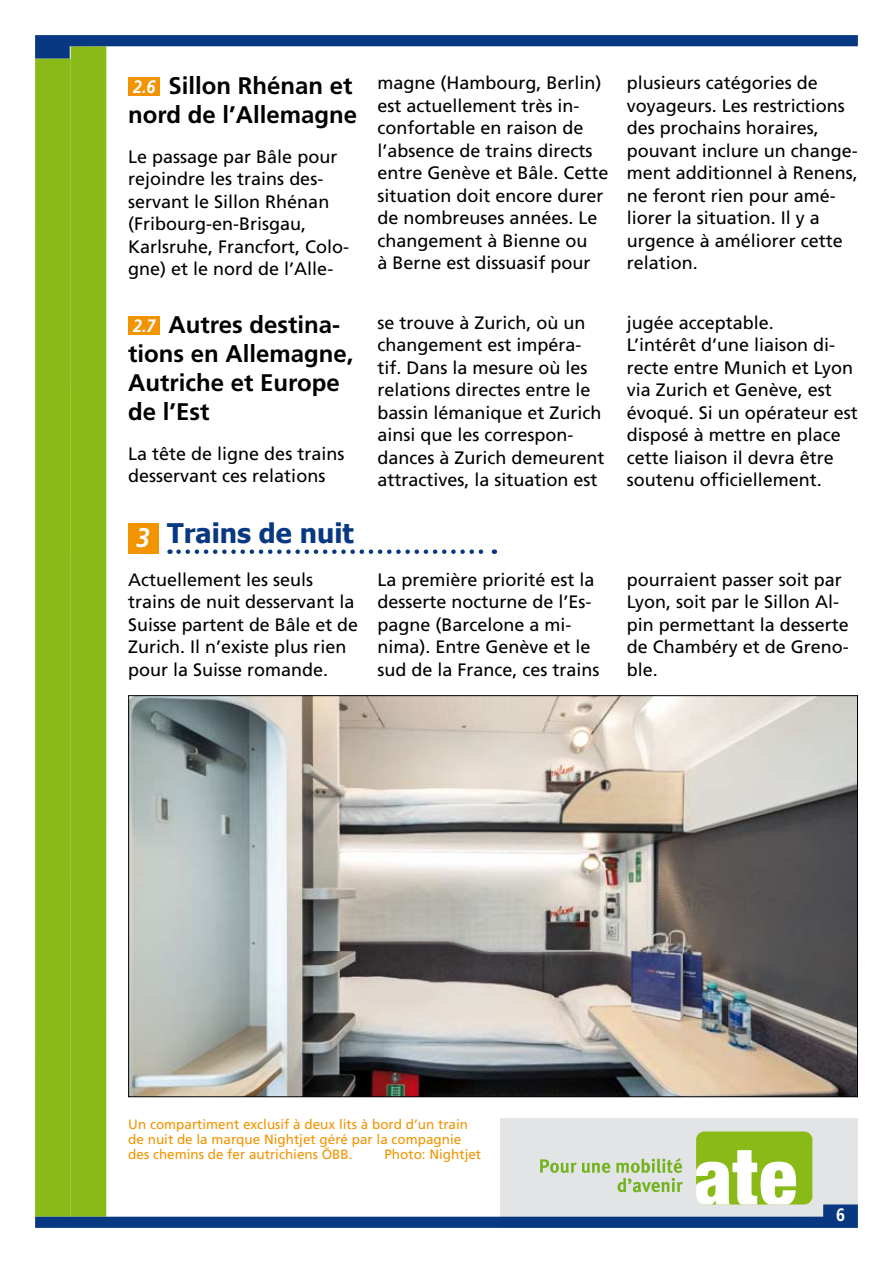
<style>
.page{position:relative;width:893px;height:1263px;background:#fff}
.page>*{position:absolute;margin:0;border:0;box-sizing:border-box;transform-origin:0 0}
.t1{font:700 27px "Tahoma";color:#083881}
.t2{font:700 24px/28.8px "Frutiger";color:#000;text-align:right}
.t3{font:18px/22.5px "Frutiger";color:#000}
.t4{font:italic 700 18px "Frutiger";color:#fff;scale:.9 1}
.t5{font:700 18px "Frutiger";color:#fff;scale:.9 1}
.t6{font:13.5px/15px "Frutiger";color:#f29400}
.s1{font-family:"Frutiger";font-style:italic;color:#fff}
</style>
<div class="page">
<div style="left:35px;top:58px;width:36px;height:1158px;background:#89ba17"></div>
<div style="left:71px;top:46px;width:35px;height:1170px;background:#89ba17"></div>
<svg style="left:35px;top:35px;width:823px;height:24px"></svg>
<div style="left:501px;top:1118px;width:357px;height:110px;background:#e3e4e5"></div>
<div style="left:696px;top:1131px;width:116px;height:73px;background:#89ba17;border-radius:8px"></div>
<svg style="left:35px;top:1150px;width:823px;height:78px"></svg>
<div style="left:128px;top:77px;width:31px;height:18px;background:#f29400"></div>
<div style="left:128px;top:316px;width:31px;height:19px;background:#f29400"></div>
<svg style="left:179px;top:549px;width:316px;height:5px"></svg>
<div style="left:128px;top:523px;width:31px;height:30px;background:#f29400"></div>
<img style="left:130px;top:697px;width:726px;height:398px">
<h2 class="t2" style="left:128px;top:71px;width:230px">Sillon Rhénan et nord de l’Allemagne</h2>
<p class="t3" style="left:128px;top:145px;width:223px">Le passage par Bâle pour rejoindre les trains des&shy;servant le Sillon Rhénan (Fribourg-en-Brisgau,<br>Karlsruhe, Francfort, Colo&shy;gne) et le nord de l’Alle-</p>
<p class="t4" style="left:133px;top:76px;width:27px">2.6</p>
<p class="t3" style="left:377px;top:72px;width:233px">magne (Hambourg, Berlin) est actuellement très in&shy;confortable en raison de l’absence de trains directs entre Genève et Bâle. Cette situation doit encore durer de nombreuses années. Le changement à Bienne ou<br>à Berne est dissuasif pour</p>
<p class="t3" style="left:627px;top:72px;width:233px">plusieurs catégories de voyageurs. Les restrictions des prochains horaires, pouvant inclure un change&shy;ment additionnel à Renens, ne feront rien pour amé&shy;liorer la situation. Il y a urgence à améliorer cette relation.</p>
<h2 class="t2" style="left:128px;top:310px;width:227px;text-align:left;text-indent:40px">Autres destina&shy;tions en Allemagne,<br>Autriche et Europe de l’Est</h2>
<p class="t3" style="left:128px;top:442px;width:218px">La tête de ligne des trains desservant ces relations</p>
<p class="t4" style="left:133px;top:315px;width:27px">2.7</p>
<p class="t3" style="left:377px;top:311px;width:229px">se trouve à Zurich, où un changement est impéra&shy;tif. Dans la mesure où les relations directes entre le bassin lémanique et Zurich ainsi que les correspon&shy;dances à Zurich demeurent attractives, la situation est</p>
<p class="t3" style="left:627px;top:311px;width:233px">jugée acceptable.<br>L’intérêt d’une liaison di&shy;recte entre Munich et Lyon via Zurich et Genève, est évoqué. Si un opérateur est disposé à mettre en place cette liaison il devra être soutenu officiellement.</p>
<h1 class="t1" style="left:136px;top:514px;width:219px"><span class="s1">3</span> Trains de nuit</h1>
<p class="t3" style="left:128px;top:568px;width:231px">Actuellement les seuls trains de nuit desservant la<br>Suisse partent de Bâle et de<br>Zurich. Il n’existe plus rien pour la Suisse romande.</p>
<p class="t3" style="left:377px;top:568px;width:224px">La première priorité est la desserte nocturne de l’Es&shy;pagne (Barcelone a mi&shy;nima). Entre Genève et le sud de la France, ces trains</p>
<p class="t3" style="left:627px;top:568px;width:224px">pourraient passer soit par<br>Lyon, soit par le Sillon Al&shy;pin permettant la desserte de Chambéry et de Greno&shy;ble.</p>
<p class="t6" style="left:128px;top:1117px;width:341px">Un compartiment exclusif à deux lits à bord d’un train de nuit de la marque Nightjet géré par la compagnie des chemins de fer autrichiens ÖBB.</p>
<p class="t6" style="left:384px;top:1147px;width:98px">Photo: Nightjet</p>
<p class="t5" style="left:836px;top:1204px;width:12px">6</p>
</div>
